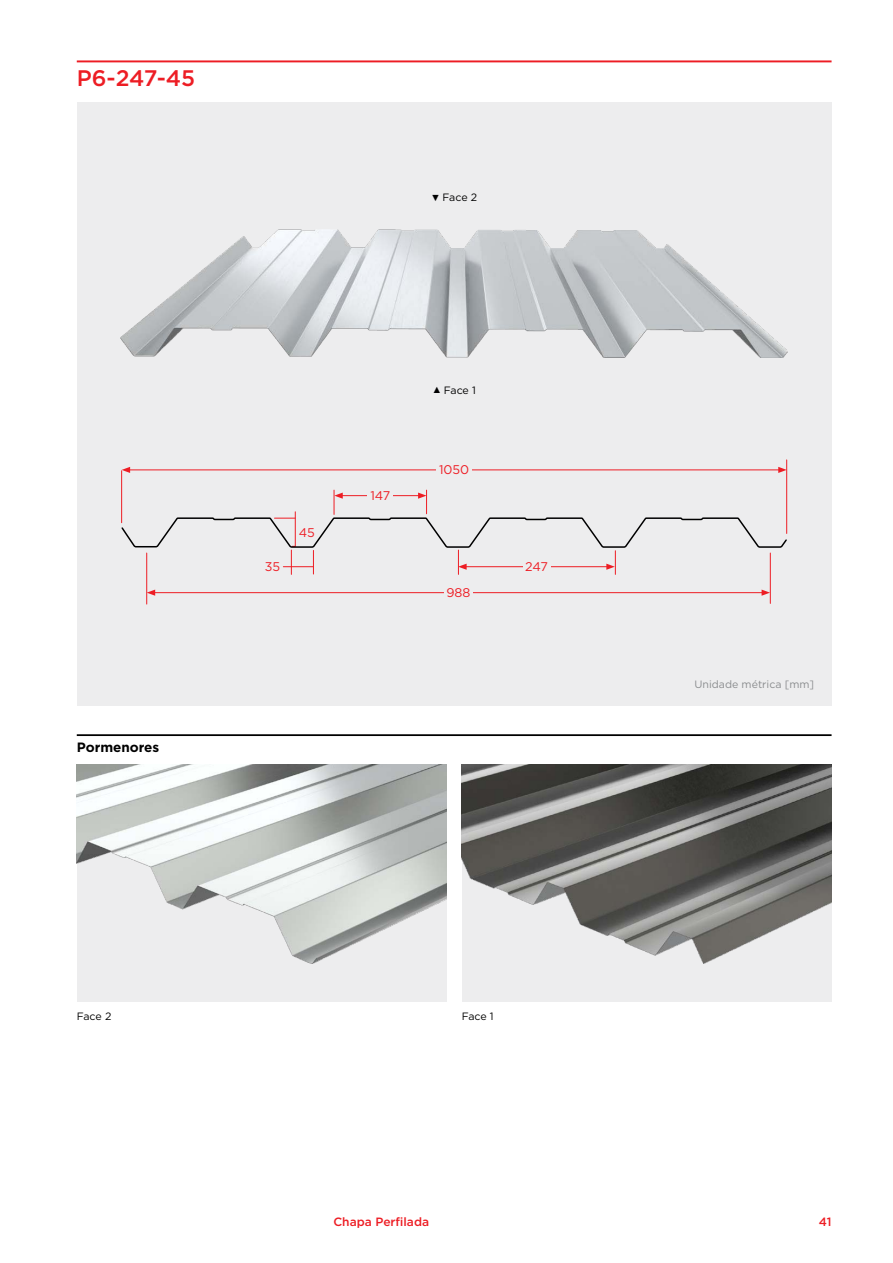
<style>
.page{position:relative;width:893px;height:1263px;background:#fff}
.page>*{position:absolute;margin:0;border:0;box-sizing:border-box;transform-origin:0 0}
.t1{font:500 22.5px "Gotham";letter-spacing:-.01em;color:#ed1d24}
.t2{font:700 13.5px "Gotham";color:#000}
.t3{font:12.6px "Gotham";color:#ed1d24}
.t4{font:500 12px "Gotham";color:#ed1d24}
.t5{font:10.65px "Gotham";letter-spacing:-.015em;color:#000}
.t6{font:10.65px "Gotham";color:#8a8c8e}
.s1{font-family:"Arial";font-weight:700;font-size:9px}
</style>
<div class="page">
<hr style="left:77px;top:60px;width:754px;height:2px;background:#ed1d24">
<hr style="left:77px;top:734px;width:754px;height:2px;background:#000">
<div style="left:77px;top:102px;width:754px;height:603px;background:#ededee"></div>
<div style="left:462px;top:765px;width:369px;height:237px;background:#ededee"></div>
<img style="left:462px;top:765px;width:369px;height:198px">
<div style="left:77px;top:765px;width:370px;height:237px;background:#ededee"></div>
<img style="left:77px;top:765px;width:370px;height:198px">
<hr style="left:128px;top:470px;width:653px;height:1px;background:#ed1d24">
<svg style="left:778px;top:467px;width:8px;height:6px"></svg>
<svg style="left:122px;top:467px;width:8px;height:6px"></svg>
<hr style="left:770px;top:553px;width:1px;height:50px;background:#ed1d24">
<hr style="left:146px;top:553px;width:1px;height:51px;background:#ed1d24">
<hr style="left:153px;top:592px;width:611px;height:1px;background:#ed1d24">
<svg style="left:147px;top:590px;width:8px;height:6px"></svg>
<svg style="left:762px;top:590px;width:8px;height:6px"></svg>
<div style="left:444px;top:584px;width:29px;height:16px;background:#ededee"></div>
<div style="left:437px;top:461px;width:35px;height:16px;background:#ededee"></div>
<svg style="left:121px;top:490px;width:667px;height:84px"></svg>
<img style="left:120px;top:229px;width:668px;height:128px">
<hr style="left:121px;top:471px;width:1px;height:52px;background:#ed1d24">
<hr style="left:786px;top:460px;width:1px;height:73px;background:#ed1d24">
<h1 class="t1" style="left:77px;top:64px;width:120px">P6-247-45</h1>
<p class="t5" style="left:431px;top:190px;width:48px"><span class="s1">▼</span> Face 2</p>
<p class="t2" style="left:77px;top:739px;width:84px">Pormenores</p>
<p class="t3" style="left:265px;top:558px;width:17px">35</p>
<p class="t3" style="left:299px;top:524px;width:18px">45</p>
<p class="t3" style="left:370px;top:487px;width:21px">147</p>
<p class="t5" style="left:432px;top:383px;width:45px"><span class="s1">▲</span> Face 1</p>
<p class="t3" style="left:439px;top:462px;width:32px">1050</p>
<p class="t3" style="left:446px;top:584px;width:25px">988</p>
<p class="t3" style="left:525px;top:559px;width:24px">247</p>
<p class="t5" style="left:77px;top:1010px;width:36px">Face 2</p>
<p class="t5" style="left:462px;top:1010px;width:34px">Face 1</p>
<p class="t6" style="left:694px;top:678px;width:121px">Unidade métrica [mm]</p>
<p class="t4" style="left:333px;top:1214px;width:97px">Chapa Perfilada</p>
<p class="t4" style="left:819px;top:1214px;width:14px">41</p>
</div>
